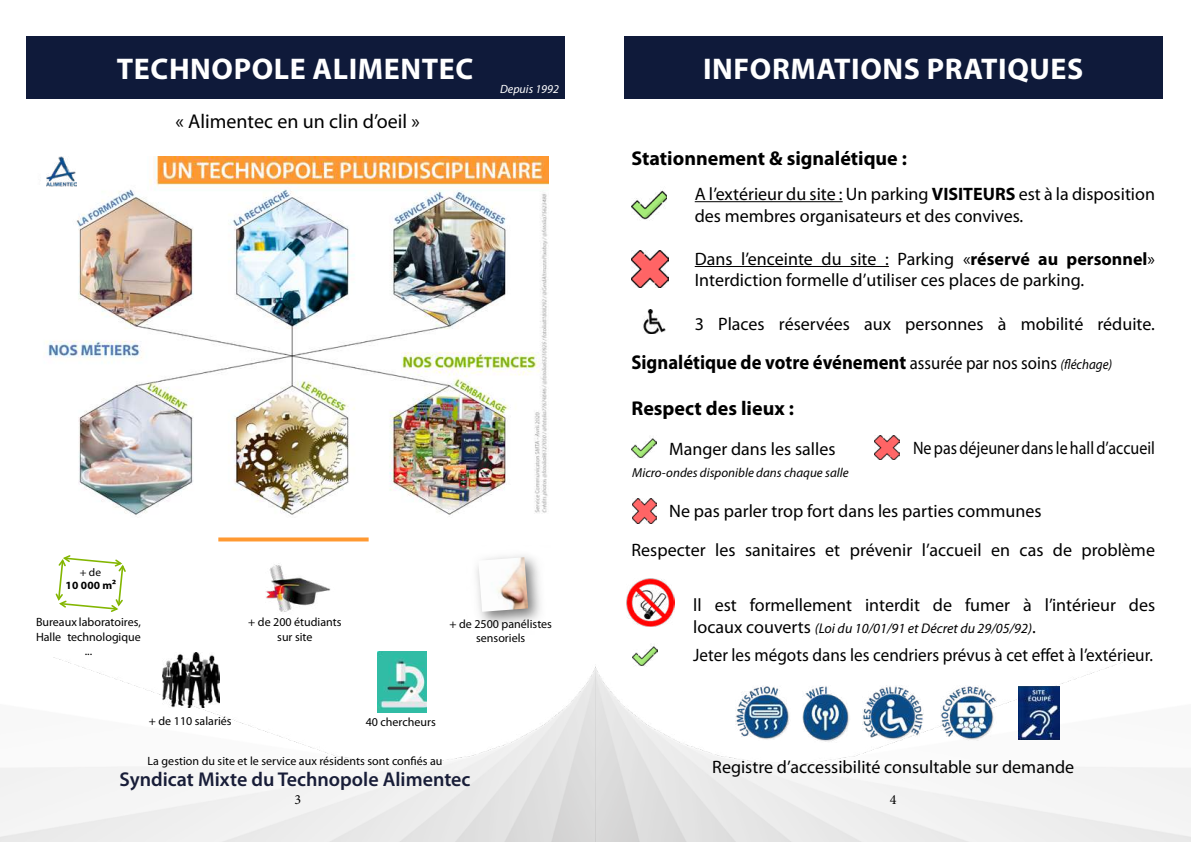
<style>
.page{position:relative;width:1191px;height:842px;background:#fff}
.page>*{position:absolute;margin:0;border:0;box-sizing:border-box;transform-origin:0 0}
.t1{font:700 30px "Myriad Pro";letter-spacing:.02em;color:#fff}
.t2{font:700 20px "Myriad Pro";color:#000;scale:.93 1}
.t3{font:700 20px "Myriad Pro";color:#000}
.t4{font:600 20px "Myriad Pro";color:#181d38}
.t5{font:20px "Myriad Pro";color:#000}
.t6{font:18px/21.6px "Myriad Pro";color:#000}
.t7{font:18px "Myriad Pro";color:#000;scale:.95 1}
.t8{font:18px "Myriad Pro";color:#000;scale:.89 1}
.t9{font:italic 14px "Myriad Pro";color:#000}
.t10{font:14px "Minion Pro";color:#000}
.t11{font:italic 13px "Myriad Pro";color:#000}
.t12{font:12px/14.4px "Myriad Pro";color:#000;text-align:center}
.t13{font:italic 12px "Myriad Pro";color:#fff}
.t14{font:700 11.1px "Myriad Pro";letter-spacing:.015em;color:#000}
.t15{font:11.1px "Myriad Pro";color:#000}
.t16{font:10px "Myriad Pro";color:#000}
.s1{font-weight:700}
.s2{font-weight:400;font-size:18px}
.s3{font-weight:400;font-style:italic;font-size:14px}
.s4{font-style:normal;font-size:18px}
</style>
<div class="page">
<img style="left:0;top:658px;width:1191px;height:184px">
<div style="left:624px;top:36px;width:538px;height:62px;background:#0f1a3a"></div>
<hr style="left:694px;top:201px;width:148px;height:1px;background:#000">
<hr style="left:694px;top:266px;width:195px;height:1px;background:#000">
<img style="left:631px;top:190px;width:36px;height:30px">
<img style="left:631px;top:251px;width:37px;height:37px">
<img style="left:643px;top:310px;width:23px;height:24px">
<img style="left:631px;top:438px;width:25px;height:21px">
<img style="left:874px;top:435px;width:25px;height:25px">
<img style="left:632px;top:499px;width:25px;height:24px">
<img style="left:626px;top:579px;width:48px;height:48px">
<img style="left:632px;top:646px;width:25px;height:22px">
<img style="left:736px;top:685px;width:54px;height:55px">
<img style="left:802px;top:685px;width:48px;height:57px">
<img style="left:863px;top:685px;width:61px;height:55px">
<img style="left:940px;top:685px;width:57px;height:56px">
<div style="left:26px;top:36px;width:538px;height:62px;background:#0f1a3a"></div>
<img style="left:44px;top:157px;width:505px;height:358px">
<svg style="left:55px;top:555px;width:71px;height:57px"></svg>
<img style="left:163px;top:653px;width:56px;height:54px">
<img style="left:266px;top:563px;width:65px;height:49px">
<img style="left:378px;top:652px;width:48px;height:61px">
<img style="left:476px;top:555px;width:65px;height:70px">
<img style="left:478px;top:557px;width:50px;height:55px">
<svg style="left:218px;top:537px;width:151px;height:4px"></svg>
<div style="left:41px;top:155px;width:30px;height:33px;background:#fff"></div>
<img style="left:46px;top:156px;width:31px;height:31px">
<img style="left:1018px;top:686px;width:41px;height:53px">
<h1 class="t1" style="left:117px;top:49px;width:358px">TECHNOPOLE ALIMENTEC</h1>
<p class="t5" style="left:176px;top:109px;width:246px">« Alimentec en un clin d’oeil »</p>
<p class="t13" style="left:500px;top:82px;width:60px">Depuis 1992</p>
<p class="t15" style="left:80px;top:565px;width:23px">+ de</p>
<p class="t14" style="left:66px;top:578px;width:52px">10 000 m²</p>
<p class="t12" style="left:36px;top:615px;width:106px">Bureaux laboratoires,</p>
<p class="t16" style="left:132px;top:618px;width:12px">…</p>
<p class="t12" style="left:36px;top:629px;width:106px">Halle technologique ...</p>
<p class="t12" style="left:248px;top:615px;width:95px">+ de 200 étudiants sur site</p>
<p class="t12" style="left:149px;top:713px;width:84px">+ de 110 salariés</p>
<p class="t12" style="left:449px;top:616px;width:104px">+ de 2500 panélistes sensoriels</p>
<p class="t12" style="left:366px;top:714px;width:72px">40 chercheurs</p>
<p class="t12" style="left:148px;top:754px;width:296px">La gestion du site et le service aux résidents sont confiés au</p>
<p class="t4" style="left:120px;top:767px;width:352px">Syndicat Mixte du Technopole Alimentec</p>
<p class="t10" style="left:294px;top:790px;width:8px">3</p>
<h1 class="t1" style="left:703px;top:49px;width:382px">INFORMATIONS PRATIQUES</h1>
<p class="t3" style="left:631px;top:145px;width:277px">Stationnement &amp; signalétique :</p>
<p class="t6" style="left:694px;top:183px;width:462px">A l’extérieur du site : Un parking <span class="s1">VISITEURS</span> est à la disposition des membres organisateurs et des convives.</p>
<p class="t6" style="left:694px;top:248px;width:462px">Dans l’enceinte du site : Parking «<span class="s1">réservé au personnel</span>»<br>Interdiction formelle d’utiliser ces places de parking.</p>
<p class="t6" style="left:694px;top:312px;width:462px">3 Places réservées aux personnes à mobilité réduite.</p>
<p class="t2" style="left:631px;top:350px;width:518px">Signalétique de votre événement <span class="s2">assurée par nos soins</span> <span class="s3">(fléchage)</span></p>
<p class="t3" style="left:631px;top:395px;width:164px">Respect des lieux :</p>
<p class="t8" style="left:913px;top:437px;width:273px">Ne pas déjeuner dans le hall d’accueil</p>
<p class="t11" style="left:632px;top:465px;width:218px">Micro-ondes disponible dans chaque salle</p>
<p class="t6" style="left:669px;top:438px;width:168px">Manger dans les salles</p>
<p class="t6" style="left:669px;top:500px;width:374px">Ne pas parler trop fort dans les parties communes</p>
<p class="t6" style="left:631px;top:539px;width:525px">Respecter les sanitaires et prévenir l’accueil en cas de problème</p>
<p class="t6" style="left:693px;top:594px;width:463px">ll est formellement interdit de fumer à l’intérieur des</p>
<p class="t9" style="left:693px;top:619px;width:344px"><span class="s4">locaux couverts</span> (Loi du 10/01/91 et Décret du 29/05/92)<span class="s4">.</span></p>
<p class="t7" style="left:693px;top:643px;width:485px">Jeter les mégots dans les cendriers prévus à cet effet à l’extérieur.</p>
<p class="t6" style="left:712px;top:755px;width:363px">Registre d’accessibilité consultable sur demande</p>
<p class="t10" style="left:890px;top:790px;width:8px">4</p>
</div>
